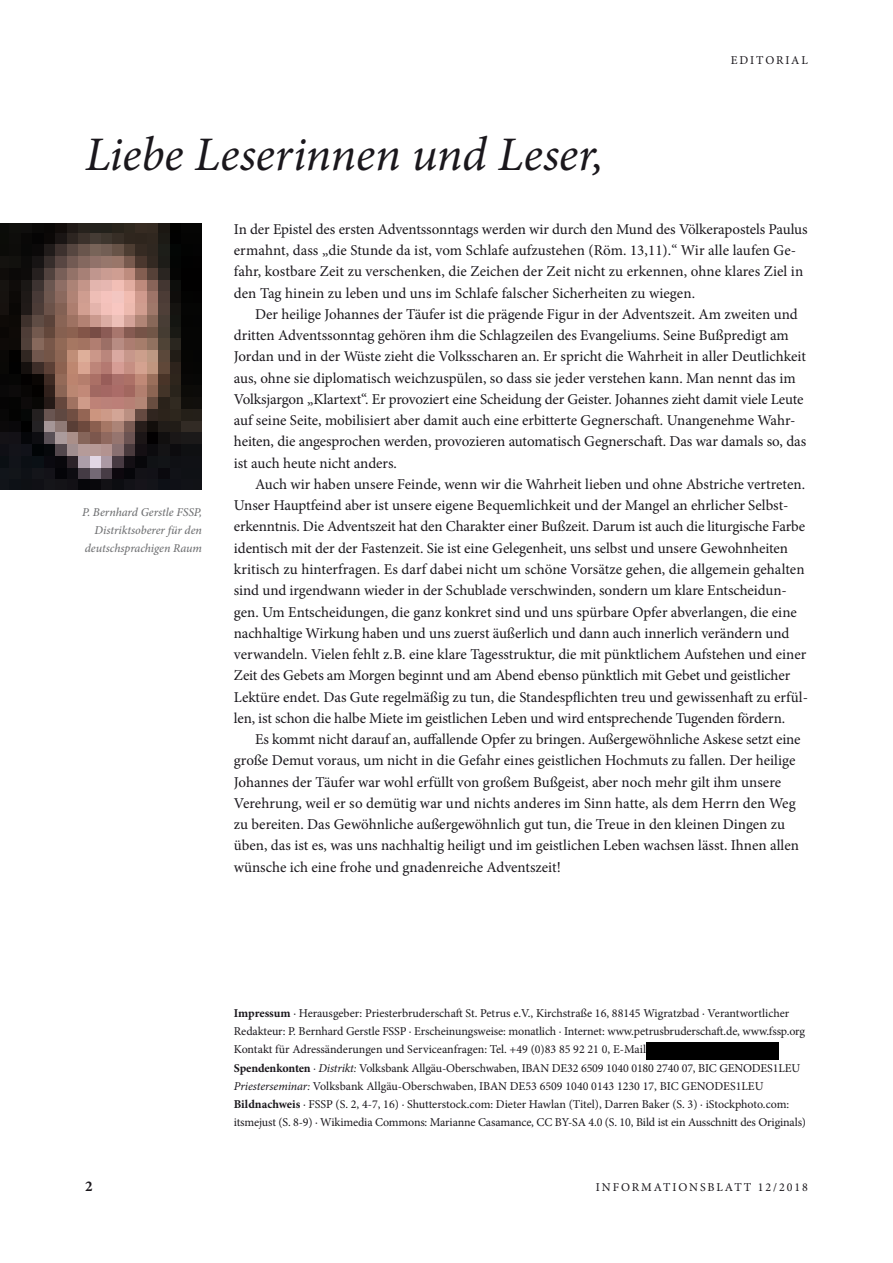
<style>
.page{position:relative;width:893px;height:1263px;background:#fff}
.page>*{position:absolute;margin:0;border:0;box-sizing:border-box;transform-origin:0 0}
.t1{font:italic 48.3px "Minion Pro";letter-spacing:-.005em;color:#1a171c}
.t2{font:15px/21.3px "Minion Pro";letter-spacing:-.005em;color:#1a171c}
.t3{font:700 15px "Minion Pro";color:#1a171c}
.t4{font:12px/18.3px "Minion Pro";letter-spacing:-.005em;color:#1a171c}
.t5{font:italic 500 12px/18px "Minion Pro";letter-spacing:-.005em;color:#707173;text-align:right}
.t6{font:12px "Minion Pro";letter-spacing:.16em;color:#1a171c}
.t7{font:12px "Minion Pro";letter-spacing:.155em;color:#1a171c}
.s1{font-weight:700}
.s2{font-style:italic}
</style>
<div class="page">
<img style="left:0;top:223px;width:202px;height:266px">
<div style="left:646px;top:1042px;width:133px;height:18px;background:#000"></div>
<h1 class="t1" style="left:85px;top:122px;width:520px">Liebe Leserinnen und Leser,</h1>
<p class="t7" style="left:731px;top:52px;width:78px">EDITORIAL</p>
<p class="t5" style="left:82px;top:503px;width:121px">P. Bernhard Gerstle FSSP,<br>Distriktsoberer für den deutschsprachigen Raum</p>
<p class="t2" style="left:234px;top:218px;width:575px">In der Epistel des ersten Adventssonntags werden wir durch den Mund des Völkerapostels Paulus ermahnt, dass „die Stunde da ist, vom Schlafe aufzustehen (Röm. 13,11).“ Wir alle laufen Ge&shy;fahr, kostbare Zeit zu verschenken, die Zeichen der Zeit nicht zu erkennen, ohne klares Ziel in den Tag hinein zu leben und uns im Schlafe falscher Sicherheiten zu wiegen.</p>
<p class="t2" style="left:234px;top:304px;width:574px;text-indent:21px">Der heilige Johannes der Täufer ist die prägende Figur in der Adventszeit. Am zweiten und dritten Adventssonntag gehören ihm die Schlagzeilen des Evangeliums. Seine Bußpredigt am Jordan und in der Wüste zieht die Volksscharen an. Er spricht die Wahrheit in aller Deutlichkeit aus, ohne sie diplomatisch weichzuspülen, so dass sie jeder verstehen kann. Man nennt das im Volksjargon „Klartext“. Er provoziert eine Scheidung der Geister. Johannes zieht damit viele Leute auf seine Seite, mobilisiert aber damit auch eine erbitterte Gegnerschaft. Unangenehme Wahr&shy;heiten, die angesprochen werden, provozieren automatisch Gegnerschaft. Das war damals so, das ist auch heute nicht anders.</p>
<p class="t2" style="left:234px;top:474px;width:576px;text-indent:21px">Auch wir haben unsere Feinde, wenn wir die Wahrheit lieben und ohne Abstriche vertreten.<br>Unser Hauptfeind aber ist unsere eigene Bequemlichkeit und der Mangel an ehrlicher Selbst&shy;erkenntnis. Die Adventszeit hat den Charakter einer Bußzeit. Darum ist auch die liturgische Farbe identisch mit der der Fastenzeit. Sie ist eine Gelegenheit, uns selbst und unsere Gewohnheiten kritisch zu hinterfragen. Es darf dabei nicht um schöne Vorsätze gehen, die allgemein gehalten sind und irgendwann wieder in der Schublade verschwinden, sondern um klare Entscheidun&shy;gen. Um Entscheidungen, die ganz konkret sind und uns spürbare Opfer abverlangen, die eine nachhaltige Wirkung haben und uns zuerst äußerlich und dann auch innerlich verändern und verwandeln. Vielen fehlt z.B. eine klare Tagesstruktur, die mit pünktlichem Aufstehen und einer Zeit des Gebets am Morgen beginnt und am Abend ebenso pünktlich mit Gebet und geistlicher Lektüre endet. Das Gute regelmäßig zu tun, die Standespflichten treu und gewissenhaft zu erfül&shy;len, ist schon die halbe Miete im geistlichen Leben und wird entsprechende Tugenden fördern.</p>
<p class="t2" style="left:234px;top:729px;width:568px;text-indent:21px">Es kommt nicht darauf an, auffallende Opfer zu bringen. Außergewöhnliche Askese setzt eine große Demut voraus, um nicht in die Gefahr eines geistlichen Hochmuts zu fallen. Der heilige Johannes der Täufer war wohl erfüllt von großem Bußgeist, aber noch mehr gilt ihm unsere Verehrung, weil er so demütig war und nichts anderes im Sinn hatte, als dem Herrn den Weg zu bereiten. Das Gewöhnliche außergewöhnlich gut tun, die Treue in den kleinen Dingen zu üben, das ist es, was uns nachhaltig heiligt und im geistlichen Leben wachsen lässt. Ihnen allen wünsche ich eine frohe und gnadenreiche Adventszeit!</p>
<p class="t4" style="left:234px;top:1004px;width:574px"><span class="s1">Impressum</span> · Herausgeber: Priesterbruderschaft St. Petrus e.V., Kirchstraße 16, 88145 Wigratzbad · Verantwortlicher Redakteur: P. Bernhard Gerstle FSSP · Erscheinungsweise: monatlich · Internet: www.petrusbruderschaft.de, www.fssp.org Kontakt für Adressänderungen und Serviceanfragen: Tel. +49 (0)83 85 92 21 0, E-Mail<br><span class="s1">Spendenkonten</span> <span class="s2">· Distrikt:</span> Volksbank Allgäu-Oberschwaben, IBAN DE32 6509 1040 0180 2740 07, BIC GENODES1LEU <span class="s2">Priesterseminar:</span> Volksbank Allgäu-Oberschwaben, IBAN DE53 6509 1040 0143 1230 17, BIC GENODES1LEU <span class="s1">Bildnachweis</span> · FSSP (S. 2, 4-7, 16) · Shutterstock.com: Dieter Hawlan (Titel), Darren Baker (S. 3) · iStockphoto.com: itsmejust (S. 8-9) · Wikimedia Commons: Marianne Casamance, CC BY-SA 4.0 (S. 10, Bild ist ein Ausschnitt des Originals)</p>
<p class="t3" style="left:85px;top:1175px;width:9px">2</p>
<p class="t6" style="left:596px;top:1179px;width:213px">INFORMATIONSBLATT 12/2018</p>
</div>
